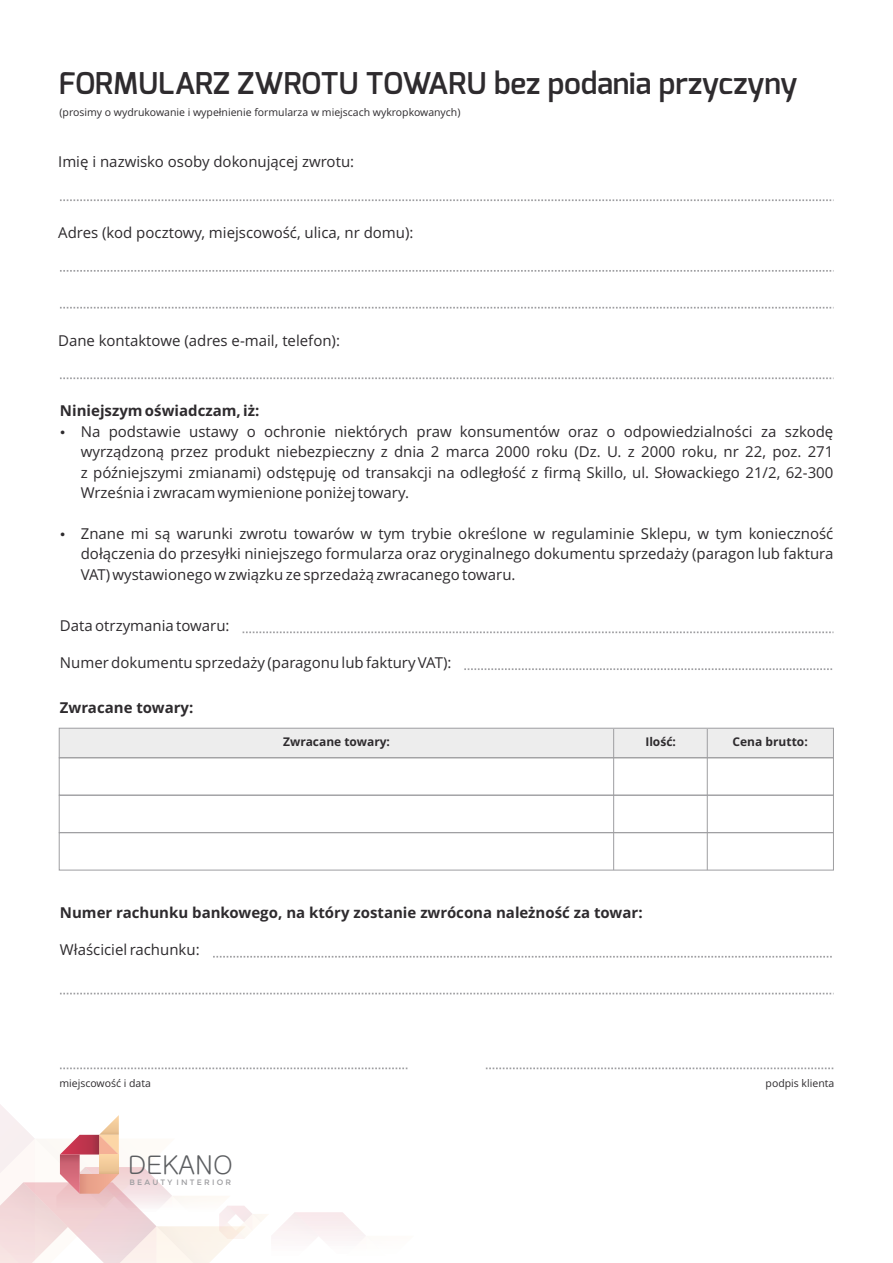
<style>
.page{position:relative;width:893px;height:1263px;background:#fff}
.page>*{position:absolute;margin:0;border:0;box-sizing:border-box;transform-origin:0 0}
.t1{font:600 30px "Exo";color:#2e2b2e}
.t2{font:25.65px "Gulim";color:#5c5e61}
.t3{font:15px/20.4px "Open Sans";color:#2e2b2e;text-align:justify}
.t4{font:700 15px "Open Sans";color:#2e2b2e}
.t5{font:700 12px "Open Sans";color:#2e2b2e}
.t6{font:10.5px "Open Sans";color:#2e2b2e}
.t7{font:7.8px "Montserrat";letter-spacing:.28em;color:#9e9ea1}
</style>
<div class="page">
<div style="left:59px;top:728px;width:555px;height:30px;background:#ededed"></div>
<div style="left:614px;top:728px;width:93px;height:30px;background:#ededed"></div>
<div style="left:707px;top:728px;width:126px;height:30px;background:#ededed"></div>
<svg style="left:60px;top:199px;width:772px;height:2px"></svg>
<svg style="left:60px;top:270px;width:772px;height:2px"></svg>
<svg style="left:243px;top:631px;width:590px;height:2px"></svg>
<svg style="left:213px;top:956px;width:619px;height:1px"></svg>
<svg style="left:60px;top:307px;width:772px;height:2px"></svg>
<svg style="left:464px;top:668px;width:369px;height:2px"></svg>
<svg style="left:60px;top:993px;width:772px;height:1px"></svg>
<svg style="left:486px;top:1067px;width:347px;height:2px"></svg>
<svg style="left:60px;top:377px;width:772px;height:2px"></svg>
<div style="left:59px;top:832px;width:775px;height:38px;border:1px solid #9e9ea1"></div>
<div style="left:59px;top:795px;width:775px;height:38px;border:1px solid #9e9ea1"></div>
<div style="left:59px;top:757px;width:775px;height:39px;border:1px solid #9e9ea1"></div>
<div style="left:59px;top:728px;width:775px;height:30px;border:1px solid #9e9ea1"></div>
<hr style="left:613px;top:729px;width:1px;height:141px;background:#9e9ea1">
<hr style="left:707px;top:729px;width:1px;height:141px;background:#9e9ea1">
<svg style="left:0;top:1067px;width:408px;height:196px"></svg>
<h1 class="t1" style="left:59px;top:70px;width:740px">FORMULARZ ZWROTU TOWARU bez podania przyczyny</h1>
<p class="t6" style="left:59px;top:108px;width:402px">(prosimy o wydrukowanie i wypełnienie formularza w miejscach wykropkowanych)</p>
<p class="t3" style="left:58px;top:153px;width:298px">Imię i nazwisko osoby dokonującej zwrotu:</p>
<p class="t3" style="left:58px;top:224px;width:357px">Adres (kod pocztowy, miejscowość, ulica, nr domu):</p>
<p class="t3" style="left:58px;top:332px;width:283px">Dane kontaktowe (adres e-mail, telefon):</p>
<p class="t4" style="left:60px;top:405px;width:201px">Niniejszym oświadczam, iż:</p>
<p class="t3" style="left:81px;top:423px;width:754px;text-indent:-21px">• Na podstawie ustawy o ochronie niektórych praw konsumentów oraz o odpowiedzialności za szkodę wyrządzoną przez produkt niebezpieczny z dnia 2 marca 2000 roku (Dz. U. z 2000 roku, nr 22, poz. 271 z późniejszymi zmianami) odstępuję od transakcji na odległość z firmą Skillo, ul. Słowackiego 21/2, 62-300<br>Września i zwracam wymienione poniżej towary.</p>
<p class="t3" style="left:81px;top:525px;width:754px;text-indent:-21px">• Znane mi są warunki zwrotu towarów w tym trybie określone w regulaminie Sklepu, w tym konieczność dołączenia do przesyłki niniejszego formularza oraz oryginalnego dokumentu sprzedaży (paragon lub faktura VAT) wystawionego w związku ze sprzedażą zwracanego towaru.</p>
<p class="t3" style="left:60px;top:616px;width:171px">Data otrzymania towaru:</p>
<p class="t3" style="left:60px;top:653px;width:393px">Numer dokumentu sprzedaży (paragonu lub faktury VAT):</p>
<p class="t4" style="left:60px;top:702px;width:135px">Zwracane towary:</p>
<p class="t5" style="left:283px;top:737px;width:108px">Zwracane towary:</p>
<p class="t5" style="left:645px;top:737px;width:32px">Ilość:</p>
<p class="t5" style="left:733px;top:737px;width:77px">Cena brutto:</p>
<p class="t4" style="left:60px;top:907px;width:584px">Numer rachunku bankowego, na który zostanie zwrócona należność za towar:</p>
<p class="t3" style="left:60px;top:941px;width:141px">Właściciel rachunku:</p>
<p class="t6" style="left:59px;top:1079px;width:93px">miejscowość i data</p>
<p class="t6" style="left:765px;top:1079px;width:70px">podpis klienta</p>
<h2 class="t2" style="left:128px;top:1151px;width:107px">DEKANO</h2>
<p class="t7" style="left:129px;top:1177px;width:103px">BEAUTY INTERIOR</p>
</div>
